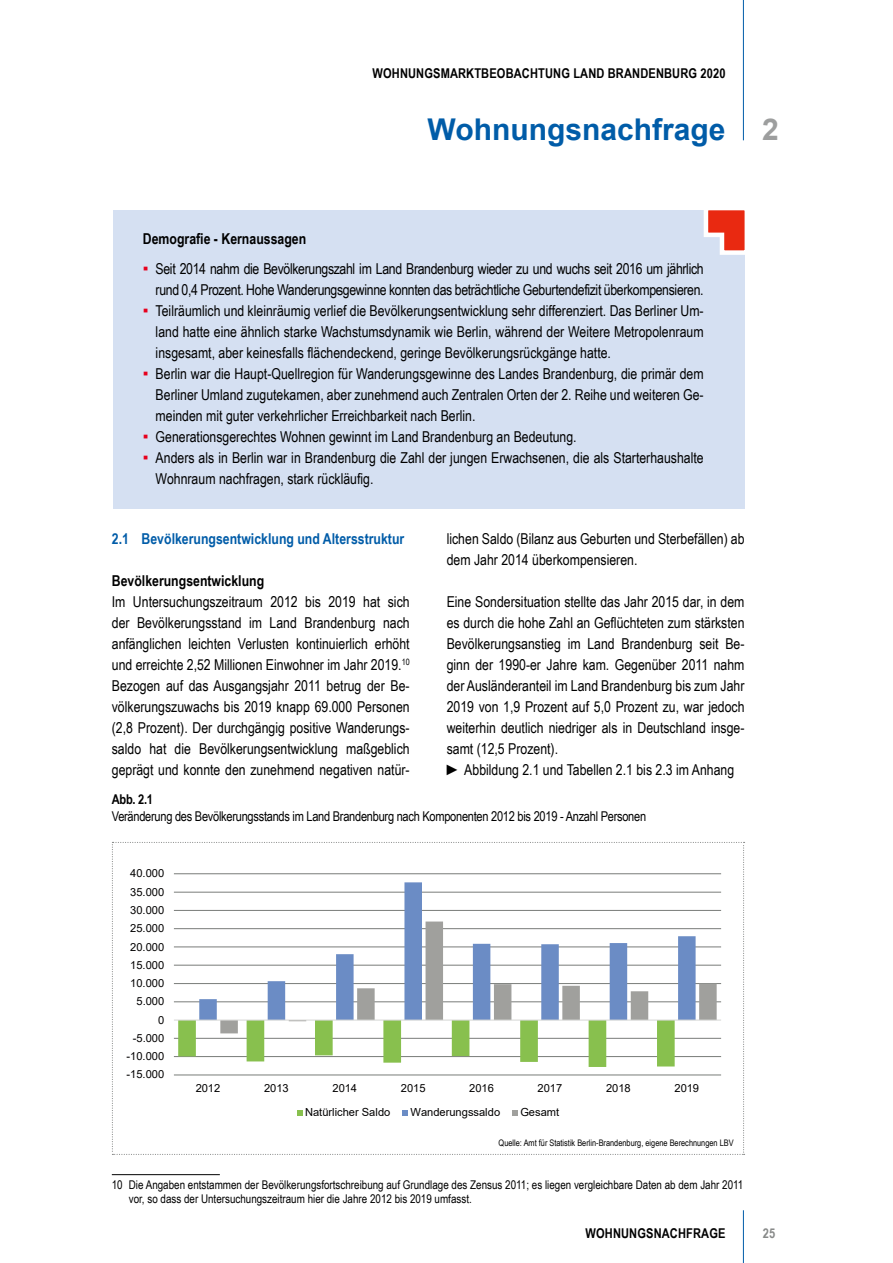
<style>
.page{position:relative;width:893px;height:1263px;background:#fff}
.page>*{position:absolute;margin:0;border:0;box-sizing:border-box;transform-origin:0 0}
.t1{font:700 30px "Arial";color:#005ca8}
.t2{font:700 30px "Arial";color:#9d9e9e}
.t3{font:15px/21px "Arial Narrow";color:#000;text-align:justify}
.t4{font:15px/21px "Arial Narrow";letter-spacing:-.025em;color:#000;text-align:right}
.t5{font:700 15px "Arial Narrow";color:#000}
.t6{font:700 15px "Arial Narrow";color:#005ca8}
.t7{font:13.5px "Arial Narrow";letter-spacing:-.02em;color:#000}
.t8{font:700 13.5px "Arial Narrow";letter-spacing:.01em;color:#000}
.t9{font:700 13.5px "Arial Narrow";color:#878988}
.t10{font:12px/14.4px "Arial Narrow";color:#000}
.t11{font:11.1px "Arial";letter-spacing:.005em;color:#020000}
.t12{font:9px "Arial Narrow";color:#000}
.t13{font:8.55px "Arial";color:#020000}
.s1{font-family:"Arial";font-size:16.5px;color:#e7001d}
</style>
<div class="page">
<hr style="left:743px;top:0;width:1px;height:140px;background:#005ca8">
<hr style="left:743px;top:1210px;width:1px;height:53px;background:#005ca8">
<div style="left:113px;top:210px;width:632px;height:299px;background:#d5e0f2"></div>
<svg style="left:703px;top:210px;width:42px;height:45px"></svg>
<hr style="left:112px;top:1174px;width:108px;height:1px;background:#000">
<svg style="left:112px;top:842px;width:633px;height:313px"></svg>
<p class="t8" style="left:373px;top:63px;width:354px">WOHNUNGSMARKTBEOBACHTUNG LAND BRANDENBURG 2020</p>
<h1 class="t1" style="left:428px;top:109px;width:299px">Wohnungsnachfrage</h1>
<h1 class="t2" style="left:762px;top:109px;width:18px">2</h1>
<p class="t5" style="left:143px;top:228px;width:165px">Demografie - Kernaussagen</p>
<p class="t4" style="left:143px;top:258px;width:562px"><span class="s1">▪</span> Seit 2014 nahm die Bevölkerungszahl im Land Brandenburg wieder zu und wuchs seit 2016 um jährlich rund 0,4 Prozent. Hohe Wanderungsgewinne konnten das beträchtliche Geburtendefizit überkompensieren.</p>
<p class="t3" style="left:156px;top:300px;width:550px;text-indent:-13px"><span class="s1">▪</span> Teilräumlich und kleinräumig verlief die Bevölkerungsentwicklung sehr differenziert. Das Berliner Um&shy;land hatte eine ähnlich starke Wachstumsdynamik wie Berlin, während der Weitere Metropolenraum insgesamt, aber keinesfalls flächendeckend, geringe Bevölkerungsrückgänge hatte.</p>
<p class="t3" style="left:156px;top:363px;width:550px;text-indent:-13px"><span class="s1">▪</span> Berlin war die Haupt-Quellregion für Wanderungsgewinne des Landes Brandenburg, die primär dem Berliner Umland zugutekamen, aber zunehmend auch Zentralen Orten der 2. Reihe und weiteren Ge&shy;meinden mit guter verkehrlicher Erreichbarkeit nach Berlin.</p>
<p class="t3" style="left:143px;top:426px;width:435px"><span class="s1">▪</span> Generationsgerechtes Wohnen gewinnt im Land Brandenburg an Bedeutung.</p>
<p class="t3" style="left:156px;top:447px;width:550px;text-indent:-13px"><span class="s1">▪</span> Anders als in Berlin war in Brandenburg die Zahl der jungen Erwachsenen, die als Starterhaushalte<br>Wohnraum nachfragen, stark rückläufig.</p>
<p class="t6" style="left:112px;top:528px;width:294px">2.1 Bevölkerungsentwicklung und Altersstruktur</p>
<p class="t5" style="left:112px;top:570px;width:154px">Bevölkerungsentwicklung</p>
<p class="t3" style="left:112px;top:591px;width:299px">Im Untersuchungszeitraum 2012 bis 2019 hat sich der Bevölkerungsstand im Land Brandenburg nach anfänglichen leichten Verlusten kontinuierlich erhöht und erreichte 2,52 Millionen Einwohner im Jahr 2019.<sup>10<br></sup>Bezogen auf das Ausgangsjahr 2011 betrug der Be&shy;völkerungszuwachs bis 2019 knapp 69.000 Personen (2,8 Prozent). Der durchgängig positive Wanderungs&shy;saldo hat die Bevölkerungsentwicklung maßgeblich geprägt und konnte den zunehmend negativen natür-</p>
<p class="t3" style="left:447px;top:528px;width:299px">lichen Saldo (Bilanz aus Geburten und Sterbefällen) ab dem Jahr 2014 überkompensieren.</p>
<p class="t3" style="left:447px;top:591px;width:299px;text-align:left">Eine Sondersituation stellte das Jahr 2015 dar, in dem es durch die hohe Zahl an Geflüchteten zum stärksten Bevölkerungsanstieg im Land Brandenburg seit Be&shy;ginn der 1990-er Jahre kam. Gegenüber 2011 nahm der Ausländeranteil im Land Brandenburg bis zum Jahr 2019 von 1,9 Prozent auf 5,0 Prozent zu, war jedoch weiterhin deutlich niedriger als in Deutschland insge&shy;samt (12,5 Prozent).<br>► Abbildung 2.1 und Tabellen 2.1 bis 2.3 im Anhang</p>
<p class="t8" style="left:112px;top:789px;width:43px">Abb. 2.1</p>
<p class="t7" style="left:112px;top:806px;width:536px">Veränderung des Bevölkerungsstands im Land Brandenburg nach Komponenten 2012 bis 2019 - Anzahl Personen</p>
<p class="t11" style="left:130px;top:866px;width:36px">40.000</p>
<p class="t11" style="left:130px;top:884px;width:36px">35.000</p>
<p class="t11" style="left:130px;top:902px;width:36px">30.000</p>
<p class="t11" style="left:130px;top:921px;width:36px">25.000</p>
<p class="t11" style="left:130px;top:939px;width:36px">20.000</p>
<p class="t11" style="left:130px;top:957px;width:36px">15.000</p>
<p class="t11" style="left:130px;top:975px;width:36px">10.000</p>
<p class="t11" style="left:136px;top:994px;width:29px">5.000</p>
<p class="t11" style="left:158px;top:1012px;width:8px">0</p>
<p class="t11" style="left:133px;top:1030px;width:33px">-5.000</p>
<p class="t11" style="left:127px;top:1049px;width:39px">-10.000</p>
<p class="t11" style="left:127px;top:1067px;width:39px">-15.000</p>
<p class="t11" style="left:196px;top:1080px;width:26px">2012</p>
<p class="t11" style="left:264px;top:1080px;width:26px">2013</p>
<p class="t11" style="left:332px;top:1080px;width:26px">2014</p>
<p class="t11" style="left:401px;top:1080px;width:26px">2015</p>
<p class="t11" style="left:469px;top:1080px;width:26px">2016</p>
<p class="t11" style="left:538px;top:1080px;width:26px">2017</p>
<p class="t11" style="left:606px;top:1080px;width:26px">2018</p>
<p class="t11" style="left:674px;top:1080px;width:26px">2019</p>
<p class="t11" style="left:305px;top:1104px;width:87px">Natürlicher Saldo</p>
<p class="t11" style="left:411px;top:1104px;width:91px">Wanderungssaldo</p>
<p class="t11" style="left:520px;top:1104px;width:40px">Gesamt</p>
<p class="t13" style="left:551px;top:1136px;width:119px">Quelle: Amt für Statistik Berlin-</p>
<p class="t12" style="left:499px;top:1136px;width:237px">Quelle: Amt für Statistik Berlin-Brandenburg, eigene Berechnungen LBV</p>
<p class="t10" style="left:129px;top:1177px;width:616px;text-indent:-17px">10 Die Angaben entstammen der Bevölkerungsfortschreibung auf Grundlage des Zensus 2011; es liegen vergleichbare Daten ab dem Jahr 2011 vor, so dass der Untersuchungszeitraum hier die Jahre 2012 bis 2019 umfasst.</p>
<p class="t8" style="left:586px;top:1223px;width:141px">WOHNUNGSNACHFRAGE</p>
<p class="t9" style="left:763px;top:1223px;width:14px">25</p>
</div>
